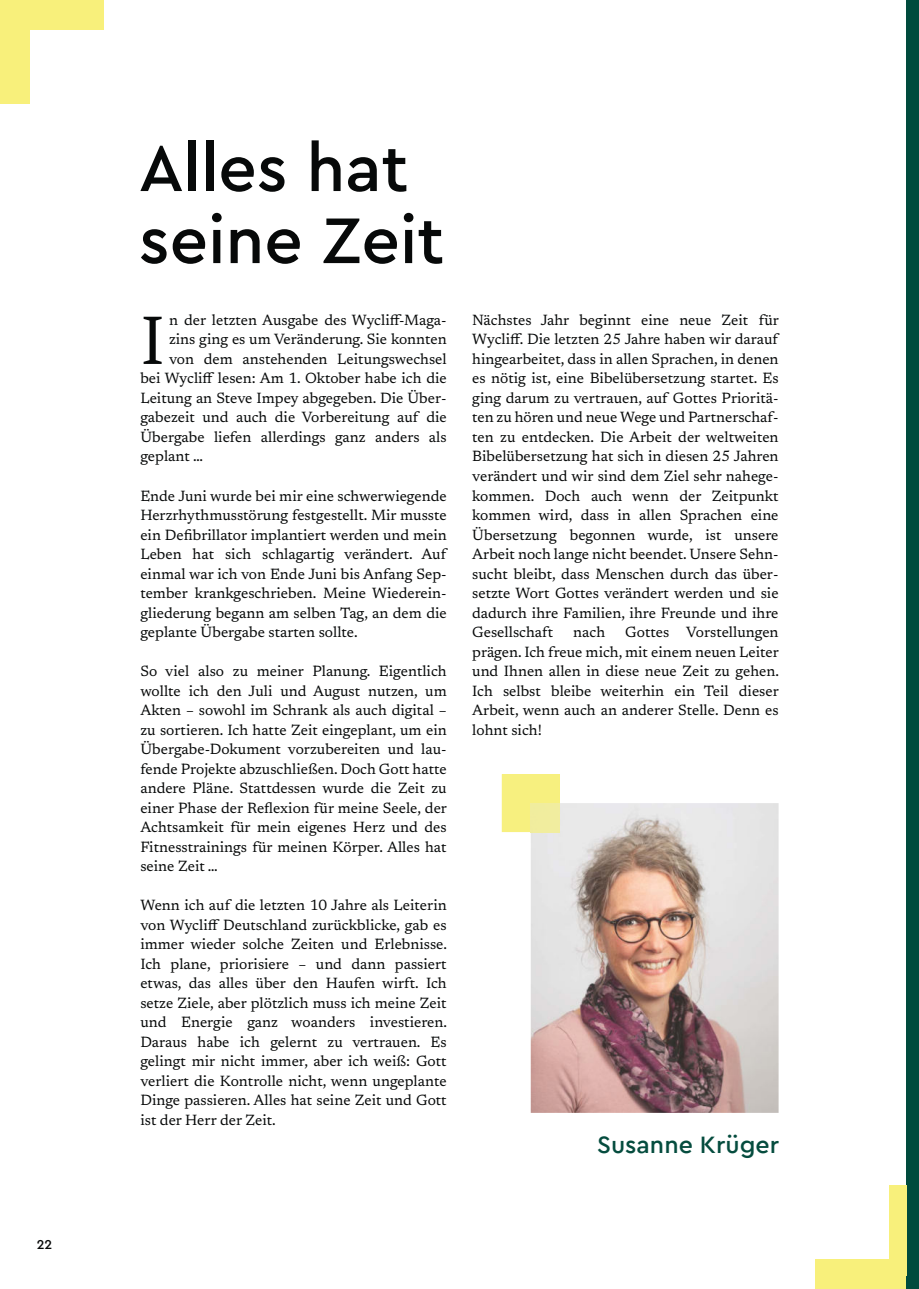
<style>
.page{position:relative;width:919px;height:1289px;background:#fff}
.page>*{position:absolute;margin:0;border:0;box-sizing:border-box;transform-origin:0 0}
.t1{font:69.15px "Newsreader";color:#070909}
.t2{font:500 67.5px/72px "Cera Pro";color:#070909}
.t3{font:500 24.9px "Cera Pro";color:#054c3e}
.t4{font:15px/19.5px "Newsreader";color:#070909;text-align:justify}
.t5{font:500 13.5px "Cera Pro";color:#070909}
</style>
<div class="page">
<div style="left:906px;top:0;width:12px;height:1288px;background:#004b3d"></div>
<div style="left:0;top:0;width:104px;height:30px;background:#f8f07b"></div>
<div style="left:0;top:13px;width:30px;height:91px;background:#f8f07b"></div>
<div style="left:815px;top:1259px;width:91px;height:29px;background:#f8f07b"></div>
<div style="left:889px;top:1185px;width:17px;height:91px;background:#f8f07b"></div>
<img style="left:530px;top:803px;width:248px;height:309px">
<div style="left:501px;top:774px;width:58px;height:58px;background:#f7f07f"></div>
<img style="left:530px;top:803px;width:29px;height:29px">
<p class="t5" style="left:37px;top:1235px;width:17px">22</p>
<h2 class="t2" style="left:139px;top:129px;width:307px">Alles hat seine Zeit</h2>
<h1 class="t1" style="left:140px;top:291px;width:26px">I</h1>
<p class="t4" style="left:169px;top:309px;width:279px">n der letzten Ausgabe des Wycliff-Maga-</p>
<p class="t4" style="left:169px;top:329px;width:279px">zins ging es um Veränderung. Sie konnten</p>
<p class="t4" style="left:169px;top:348px;width:279px">von dem anstehenden Leitungswechsel</p>
<p class="t4" style="left:140px;top:368px;width:308px">bei Wycliff lesen: Am 1. Oktober habe ich die</p>
<p class="t4" style="left:140px;top:387px;width:308px">Leitung an Steve Impey abgegeben. Die Über-</p>
<p class="t4" style="left:140px;top:407px;width:308px">gabezeit und auch die Vorbereitung auf die</p>
<p class="t4" style="left:140px;top:426px;width:308px">Übergabe liefen allerdings ganz anders als</p>
<p class="t4" style="left:140px;top:446px;width:64px">geplant …</p>
<p class="t4" style="left:140px;top:485px;width:308px">Ende Juni wurde bei mir eine schwerwiegende Herzrhythmusstörung festgestellt. Mir musste ein Defibrillator implantiert werden und mein Leben hat sich schlagartig verändert. Auf einmal war ich von Ende Juni bis Anfang Sep&shy;tember krankgeschrieben. Meine Wiederein&shy;gliederung begann am selben Tag, an dem die geplante Übergabe starten sollte.</p>
<p class="t4" style="left:140px;top:660px;width:308px">So viel also zu meiner Planung. Eigentlich wollte ich den Juli und August nutzen, um Akten – sowohl im Schrank als auch digital – zu sortieren. Ich hatte Zeit eingeplant, um ein Übergabe-Dokument vorzubereiten und lau&shy;fende Projekte abzuschließen. Doch Gott hatte andere Pläne. Stattdessen wurde die Zeit zu einer Phase der Reflexion für meine Seele, der Achtsamkeit für mein eigenes Herz und des Fitnesstrainings für meinen Körper. Alles hat seine Zeit …</p>
<p class="t4" style="left:140px;top:894px;width:308px">Wenn ich auf die letzten 10 Jahre als Leiterin von Wycliff Deutschland zurückblicke, gab es immer wieder solche Zeiten und Erlebnisse.<br>Ich plane, priorisiere – und dann passiert etwas, das alles über den Haufen wirft. Ich setze Ziele, aber plötzlich muss ich meine Zeit und Energie ganz woanders investieren.<br>Daraus habe ich gelernt zu vertrauen. Es gelingt mir nicht immer, aber ich weiß: Gott verliert die Kontrolle nicht, wenn ungeplante Dinge passieren. Alles hat seine Zeit und Gott ist der Herr der Zeit.</p>
<p class="t4" style="left:472px;top:309px;width:308px">Nächstes Jahr beginnt eine neue Zeit für Wycliff. Die letzten 25 Jahre haben wir darauf hingearbeitet, dass in allen Sprachen, in denen es nötig ist, eine Bibelübersetzung startet. Es ging darum zu vertrauen, auf Gottes Prioritä&shy;ten zu hören und neue Wege und Partnerschaf&shy;ten zu entdecken. Die Arbeit der weltweiten Bibelübersetzung hat sich in diesen 25 Jahren verändert und wir sind dem Ziel sehr nahege&shy;kommen. Doch auch wenn der Zeitpunkt kommen wird, dass in allen Sprachen eine Übersetzung begonnen wurde, ist unsere Arbeit noch lange nicht beendet. Unsere Sehn&shy;sucht bleibt, dass Menschen durch das über&shy;setzte Wort Gottes verändert werden und sie dadurch ihre Familien, ihre Freunde und ihre Gesellschaft</p>
<p class="t4" style="left:472px;top:621px;width:308px;text-indent:153px">Gottes Vorstellungen prägen. Ich freue mich, mit einem neuen Leiter und Ihnen allen in diese neue Zeit zu gehen.<br>Ich selbst bleibe weiterhin ein Teil dieser Arbeit, wenn auch an anderer Stelle. Denn es lohnt sich!</p>
<p class="t4" style="left:573px;top:621px;width:33px">nach</p>
<h3 class="t3" style="left:597px;top:1127px;width:183px">Susanne Krüger</h3>
</div>
